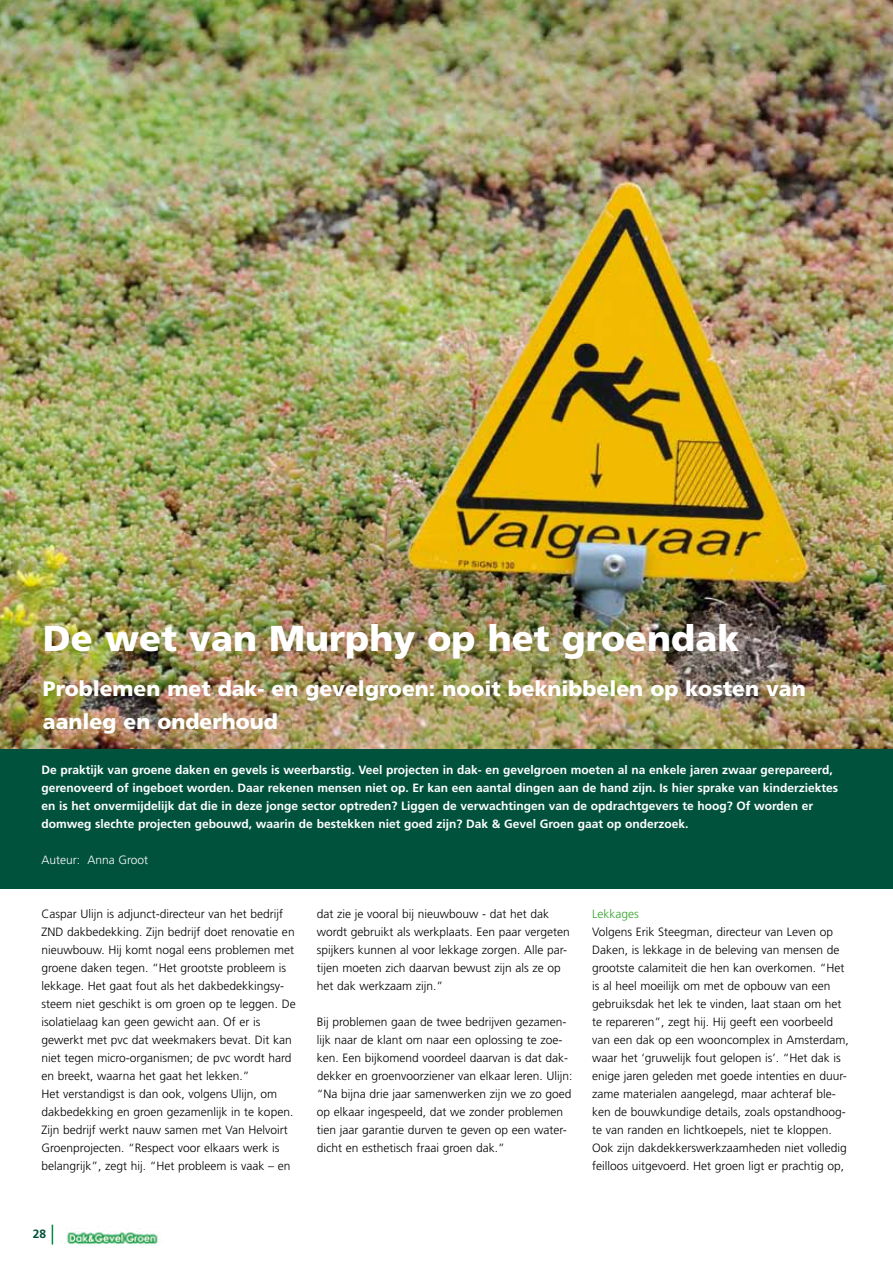
<style>
.page{position:relative;width:893px;height:1263px;background:#fff}
.page>*{position:absolute;margin:0;border:0;box-sizing:border-box;transform-origin:0 0}
.t1{font:900 36px "Frutiger";color:#fff}
.t2{font:900 21px/33px "Frutiger";color:#fff}
.t3{font:300 12px/18px "Frutiger";color:#000}
.t4{font:700 12px/18px "Frutiger";color:#fff}
.t5{font:300 12px "Frutiger";color:#fff}
.t6{font:300 12px "Frutiger";color:#35a32c}
.t7{font:700 12px "Frutiger";color:#00523c}
</style>
<div class="page">
<svg style="left:52px;top:1225px;width:1px;height:19px"></svg>
<img style="left:66px;top:1231px;width:92px;height:14px">
<img style="left:0;top:0;width:893px;height:749px">
<div style="left:0;top:749px;width:893px;height:140px;background:#00523c"></div>
<h1 class="t1" style="left:43px;top:616px;width:698px">De wet van Murphy op het groendak</h1>
<h2 class="t2" style="left:43px;top:671px;width:764px">Problemen met dak- en gevelgroen: nooit beknibbelen op kosten van aanleg en onderhoud</h2>
<p class="t4" style="left:41px;top:761px;width:798px">De praktijk van groene daken en gevels is weerbarstig. Veel projecten in dak- en gevelgroen moeten al na enkele jaren zwaar gerepareerd, gerenoveerd of ingeboet worden. Daar rekenen mensen niet op. Er kan een aantal dingen aan de hand zijn. Is hier sprake van kinderziektes en is het onvermijdelijk dat die in deze jonge sector optreden? Liggen de verwachtingen van de opdrachtgevers te hoog? Of worden er domweg slechte projecten gebouwd, waarin de bestekken niet goed zijn? Dak &amp; Gevel Groen gaat op onderzoek.</p>
<p class="t5" style="left:41px;top:853px;width:108px">Auteur: Anna Groot</p>
<p class="t3" style="left:41px;top:905px;width:256px">Caspar Ulijn is adjunct-directeur van het bedrijf ZND dakbedekking. Zijn bedrijf doet renovatie en nieuwbouw. Hij komt nogal eens problemen met groene daken tegen. “Het grootste probleem is lekkage. Het gaat fout als het dakbedekkingsy&shy;steem niet geschikt is om groen op te leggen. De isolatielaag kan geen gewicht aan. Of er is gewerkt met pvc dat weekmakers bevat. Dit kan niet tegen micro-organismen; de pvc wordt hard en breekt, waarna het gaat het lekken.”<br>Het verstandigst is dan ook, volgens Ulijn, om dakbedekking en groen gezamenlijk in te kopen.<br>Zijn bedrijf werkt nauw samen met Van Helvoirt Groenprojecten. “Respect voor elkaars werk is belangrijk”, zegt hij. “Het probleem is vaak – en</p>
<p class="t3" style="left:317px;top:905px;width:255px">dat zie je vooral bij nieuwbouw - dat het dak wordt gebruikt als werkplaats. Een paar vergeten spijkers kunnen al voor lekkage zorgen. Alle par&shy;tijen moeten zich daarvan bewust zijn als ze op het dak werkzaam zijn.”</p>
<p class="t3" style="left:317px;top:1013px;width:257px">Bij problemen gaan de twee bedrijven gezamen&shy;lijk naar de klant om naar een oplossing te zoe&shy;ken. Een bijkomend voordeel daarvan is dat dak&shy;dekker en groenvoorziener van elkaar leren. Ulijn: “Na bijna drie jaar samenwerken zijn we zo goed op elkaar ingespeeld, dat we zonder problemen tien jaar garantie durven te geven op een water&shy;dicht en esthetisch fraai groen dak.”</p>
<p class="t6" style="left:592px;top:907px;width:48px">Lekkages</p>
<p class="t3" style="left:592px;top:923px;width:258px">Volgens Erik Steegman, directeur van Leven op Daken, is lekkage in de beleving van mensen de grootste calamiteit die hen kan overkomen. “Het is al heel moeilijk om met de opbouw van een gebruiksdak het lek te vinden, laat staan om het te repareren”, zegt hij. Hij geeft een voorbeeld van een dak op een wooncomplex in Amsterdam, waar het ‘gruwelijk fout gelopen is’. “Het dak is enige jaren geleden met goede intenties en duur&shy;zame materialen aangelegd, maar achteraf ble&shy;ken de bouwkundige details, zoals opstandhoog&shy;te van randen en lichtkoepels, niet te kloppen.<br>Ook zijn dakdekkerswerkzaamheden niet volledig feilloos uitgevoerd. Het groen ligt er prachtig op,</p>
<p class="t7" style="left:33px;top:1227px;width:15px">28</p>
</div>
